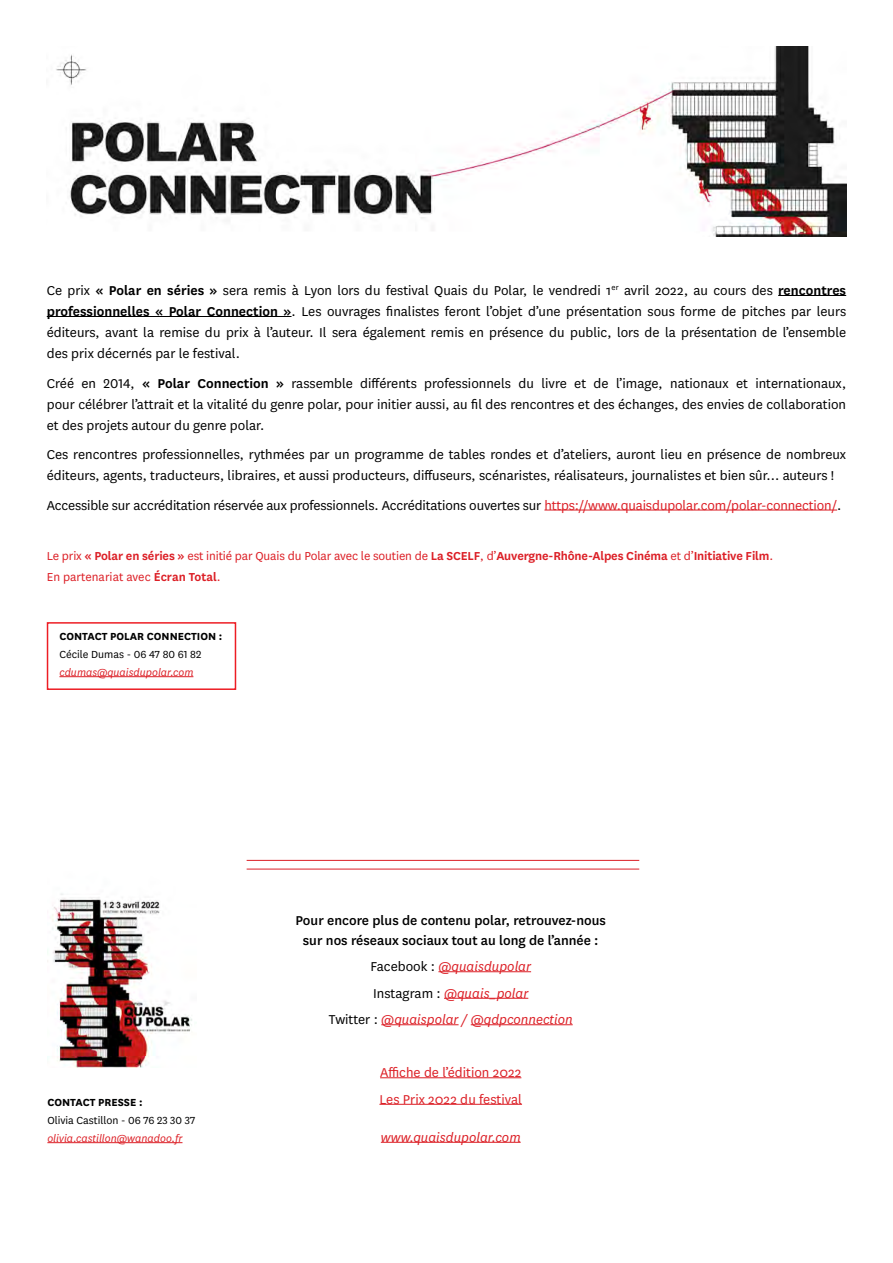
<style>
.page{position:relative;width:893px;height:1263px;background:#fff}
.page>*{position:absolute;margin:0;border:0;box-sizing:border-box;transform-origin:0 0}
.t1{font:15px/21px "National";color:#000;text-align:justify}
.t2{font:italic 15px/26.5px "National";color:#dc1f26;text-align:center}
.t3{font:500 15px/19.5px "National";color:#000;text-align:center}
.t4{font:15px/26.5px "National";color:#dc1f26}
.t5{font:600 13.5px/21px "National";letter-spacing:-.01em;color:#dc1f26}
.t6{font:italic 12px "National";color:#dc1f26}
.t7{font:12px "National";color:#000101}
.t8{font:700 12px "National";color:#000101}
.s1{font-weight:600}
.s2{color:#dc1f26}
.s3{font-weight:400}
.s4{font-style:normal;color:#000}
</style>
<div class="page">
<hr style="left:438px;top:971px;width:93px;height:1px;background:#dc1f26">
<hr style="left:444px;top:998px;width:84px;height:1px;background:#dc1f26">
<hr style="left:381px;top:1024px;width:78px;height:1px;background:#dc1f26">
<hr style="left:471px;top:1024px;width:102px;height:1px;background:#dc1f26">
<hr style="left:380px;top:1077px;width:141px;height:1px;background:#dc1f26">
<hr style="left:379px;top:1104px;width:143px;height:1px;background:#dc1f26">
<hr style="left:381px;top:1142px;width:140px;height:1px;background:#dc1f26">
<hr style="left:247px;top:860px;width:392px;height:1px;background:#dc1f26">
<hr style="left:247px;top:869px;width:392px;height:1px;background:#dc1f26">
<hr style="left:47px;top:1142px;width:135px;height:1px;background:#dc1f26">
<hr style="left:59px;top:676px;width:134px;height:1px;background:#dc1f26">
<img style="left:47px;top:893px;width:145px;height:174px">
<hr style="left:778px;top:295px;width:68px;height:1px;background:#000">
<hr style="left:47px;top:316px;width:245px;height:1px;background:#000">
<hr style="left:544px;top:510px;width:293px;height:1px;background:#dc1f26">
<img style="left:56px;top:47px;width:790px;height:190px">
<div style="left:47px;top:622px;width:189px;height:68px;border:2px solid #ed1d24"></div>
<p class="t1" style="left:47px;top:279px;width:801px">Ce prix <span class="s1">« Polar en séries »</span> sera remis à Lyon lors du festival Quais du Polar, le vendredi 1<sup>er</sup> avril 2022, au cours des <span class="s1">rencontres professionnelles « Polar Connection »</span>. Les ouvrages finalistes feront l’objet d’une présentation sous forme de pitches par leurs éditeurs, avant la remise du prix à l’auteur. Il sera également remis en présence du public, lors de la présentation de l’ensemble des prix décernés par le festival.</p>
<p class="t1" style="left:47px;top:372px;width:801px">Créé en 2014, <span class="s1">« Polar Connection »</span> rassemble différents professionnels du livre et de l’image, nationaux et internationaux, pour célébrer l’attrait et la vitalité du genre polar, pour initier aussi, au fil des rencontres et des échanges, des envies de collaboration et des projets autour du genre polar.</p>
<p class="t1" style="left:47px;top:443px;width:801px">Ces rencontres professionnelles, rythmées par un programme de tables rondes et d’ateliers, auront lieu en présence de nombreux éditeurs, agents, traducteurs, libraires, et aussi producteurs, diffuseurs, scénaristes, réalisateurs, journalistes et bien sûr... auteurs !</p>
<p class="t1" style="left:47px;top:494px;width:796px">Accessible sur accréditation réservée aux professionnels. Accréditations ouvertes sur <span class="s2">https://www.quaisdupolar.com/polar-connection/</span>.</p>
<p class="t5" style="left:47px;top:545px;width:728px"><span class="s3">Le prix</span> « Polar en séries » <span class="s3">est initié par Quais du Polar avec le soutien de</span> La SCELF<span class="s3">, d’</span>Auvergne-Rhône-Alpes Cinéma <span class="s3">et d’</span>Initiative Film<span class="s3">.<br>En partenariat avec</span> Écran Total<span class="s3">.</span></p>
<p class="t8" style="left:59px;top:628px;width:164px">CONTACT POLAR CONNECTION :</p>
<p class="t7" style="left:59px;top:647px;width:143px">Cécile Dumas - 06 47 80 61 82</p>
<p class="t6" style="left:59px;top:665px;width:135px">cdumas@quaisdupolar.com</p>
<p class="t8" style="left:47px;top:1094px;width:97px">CONTACT PRESSE :</p>
<p class="t7" style="left:47px;top:1113px;width:149px">Olivia Castillon - 06 76 23 30 37</p>
<p class="t6" style="left:47px;top:1131px;width:137px">olivia.castillon@wanadoo.fr</p>
<p class="t3" style="left:295px;top:910px;width:312px">Pour encore plus de contenu polar, retrouvez-nous sur nos réseaux sociaux tout au long de l’année :</p>
<p class="t2" style="left:329px;top:953px;width:245px"><span class="s4">Facebook :</span> @quaisdupolar<br><span class="s4">Instagram :</span> @quais_polar<br><span class="s4">Twitter :</span> @quaispolar / @qdpconnection</p>
<p class="t4" style="left:379px;top:1059px;width:144px">Affiche de l’édition 2022<br>Les Prix 2022 du festival</p>
<p class="t2" style="left:381px;top:1123px;width:141px">www.quaisdupolar.com</p>
</div>
